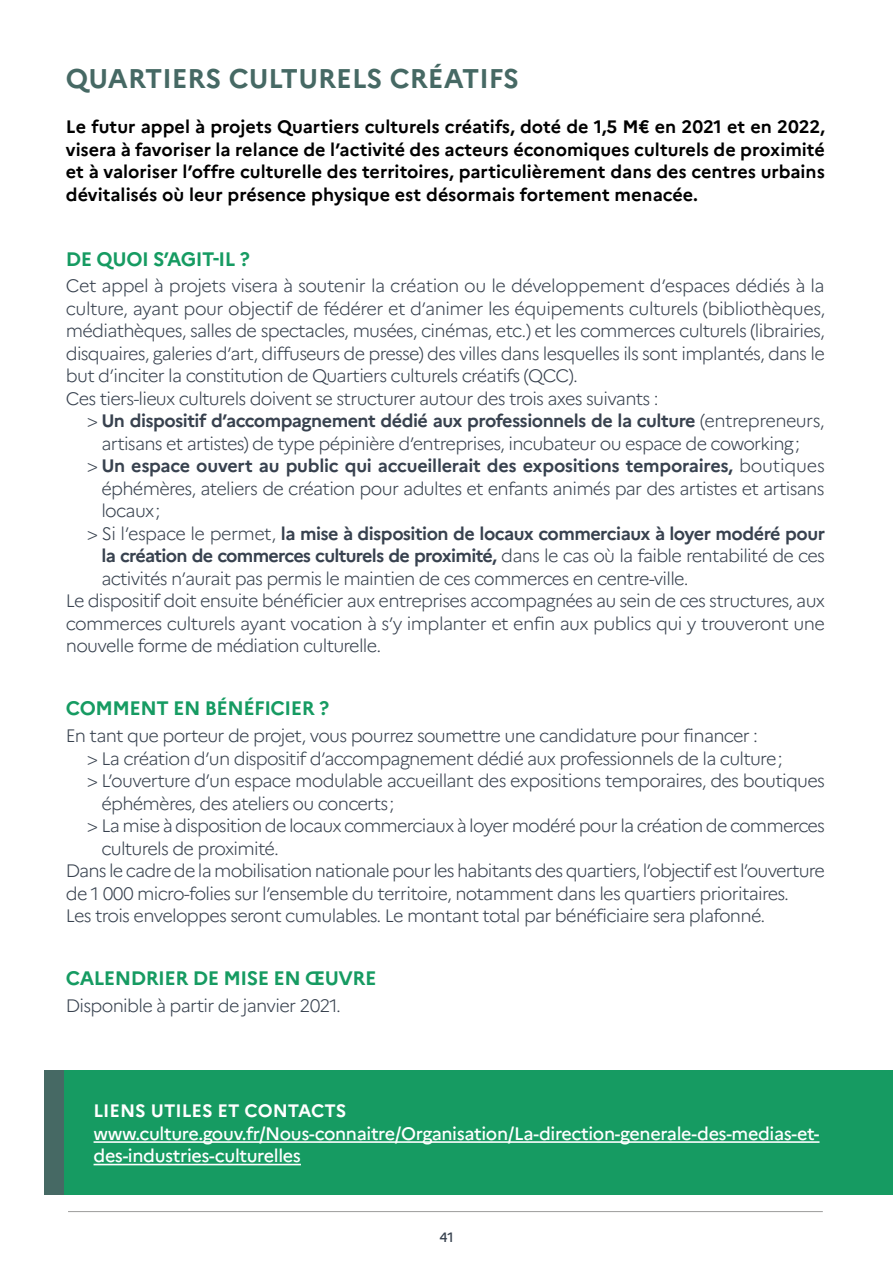
<style>
.page{position:relative;width:893px;height:1263px;background:#fff}
.page>*{position:absolute;margin:0;border:0;box-sizing:border-box;transform-origin:0 0}
.t1{font:700 27px "Marianne";color:#466964}
.t2{font:700 19.5px "Marianne";letter-spacing:-.025em;color:#169b62}
.t3{font:300 18px/22.5px "Marianne";letter-spacing:-.04em;color:#38424f}
.t4{font:700 18px "Marianne";letter-spacing:-.03em;color:#38424f}
.t5{font:700 18px/22.5px "Marianne";color:#000;text-align:justify}
.t6{font:500 18px/22.5px "Marianne";letter-spacing:-.02em;color:#fff}
.t7{font:700 18px "Marianne";color:#fff}
.t8{font:500 13.5px "Marianne";color:#38424f}
.s1{font-weight:300}
</style>
<div class="page">
<hr style="left:68px;top:1211px;width:755px;height:1px;background:#9d9d9c">
<div style="left:45px;top:1071px;width:848px;height:124px;background:#169b62"></div>
<div style="left:45px;top:1071px;width:19px;height:124px;background:#466964"></div>
<hr style="left:94px;top:1141px;width:725px;height:2px;background:#fff">
<hr style="left:94px;top:1164px;width:207px;height:1px;background:#fff">
<h1 class="t1" style="left:66px;top:62px;width:455px">QUARTIERS CULTURELS CRÉATIFS</h1>
<p class="t5" style="left:66px;top:116px;width:761px">Le futur appel à projets Quartiers culturels créatifs, doté de 1,5 M€ en 2021 et en 2022, visera à favoriser la relance de l’activité des acteurs économiques culturels de proximité et à valoriser l’offre culturelle des territoires, particulièrement dans des centres urbains dévitalisés où leur présence physique est désormais fortement menacée.</p>
<p class="t2" style="left:66px;top:247px;width:185px">DE QUOI S’AGIT-IL ?</p>
<p class="t3" style="left:66px;top:275px;width:761px">Cet appel à projets visera à soutenir la création ou le développement d’espaces dédiés à la culture, ayant pour objectif de fédérer et d’animer les équipements culturels (bibliothèques, médiathèques, salles de spectacles, musées, cinémas, etc.) et les commerces culturels (librairies, disquaires, galeries d’art, diffuseurs de presse) des villes dans lesquelles ils sont implantés, dans le but d’inciter la constitution de Quartiers culturels créatifs (QCC).<br>Ces tiers-lieux culturels doivent se structurer autour des trois axes suivants :</p>
<p class="t4" style="left:87px;top:410px;width:739px"><span class="s1">&gt;</span> Un dispositif d’accompagnement dédié aux professionnels de la culture <span class="s1">(entrepreneurs,</span></p>
<p class="t3" style="left:101px;top:432px;width:700px">artisans et artistes) de type pépinière d’entreprises, incubateur ou espace de coworking;</p>
<p class="t4" style="left:87px;top:455px;width:739px"><span class="s1">&gt;</span> Un espace ouvert au public qui accueillerait des expositions temporaires, <span class="s1">boutiques</span></p>
<p class="t3" style="left:101px;top:477px;width:725px">éphémères, ateliers de création pour adultes et enfants animés par des artistes et artisans</p>
<p class="t3" style="left:101px;top:500px;width:60px">locaux;</p>
<p class="t4" style="left:87px;top:522px;width:739px"><span class="s1">&gt; Si l’espace le permet,</span> la mise à disposition de locaux commerciaux à loyer modéré pour</p>
<p class="t4" style="left:101px;top:545px;width:725px">la création de commerces culturels de proximité, <span class="s1">dans le cas où la faible rentabilité de ces</span></p>
<p class="t3" style="left:101px;top:567px;width:589px">activités n’aurait pas permis le maintien de ces commerces en centre-ville.</p>
<p class="t3" style="left:66px;top:590px;width:761px">Le dispositif doit ensuite bénéficier aux entreprises accompagnées au sein de ces structures, aux</p>
<p class="t3" style="left:66px;top:612px;width:760px">commerces culturels ayant vocation à s’y implanter et enfin aux publics qui y trouveront une</p>
<p class="t3" style="left:66px;top:635px;width:317px">nouvelle forme de médiation culturelle.</p>
<p class="t2" style="left:66px;top:696px;width:265px">COMMENT EN BÉNÉFICIER ?</p>
<p class="t3" style="left:66px;top:724px;width:694px">En tant que porteur de projet, vous pourrez soumettre une candidature pour financer :</p>
<p class="t3" style="left:87px;top:747px;width:697px">&gt; La création d’un dispositif d’accompagnement dédié aux professionnels de la culture;</p>
<p class="t3" style="left:87px;top:769px;width:739px">&gt; L’ouverture d’un espace modulable accueillant des expositions temporaires, des boutiques</p>
<p class="t3" style="left:101px;top:792px;width:295px">éphémères, des ateliers ou concerts;</p>
<p class="t3" style="left:87px;top:814px;width:739px">&gt; La mise à disposition de locaux commerciaux à loyer modéré pour la création de commerces</p>
<p class="t3" style="left:101px;top:837px;width:179px">culturels de proximité.</p>
<p class="t3" style="left:66px;top:859px;width:761px">Dans le cadre de la mobilisation nationale pour les habitants des quartiers, l’objectif est l’ouverture</p>
<p class="t3" style="left:66px;top:882px;width:725px">de 1 000 micro-folies sur l’ensemble du territoire, notamment dans les quartiers prioritaires.</p>
<p class="t3" style="left:66px;top:904px;width:701px">Les trois enveloppes seront cumulables. Le montant total par bénéficiaire sera plafonné.</p>
<p class="t2" style="left:66px;top:966px;width:312px">CALENDRIER DE MISE EN ŒUVRE</p>
<p class="t3" style="left:66px;top:994px;width:277px">Disponible à partir de janvier 2021.</p>
<p class="t7" style="left:94px;top:1100px;width:254px">LIENS UTILES ET CONTACTS</p>
<p class="t6" style="left:94px;top:1122px;width:727px">www.culture.gouv.fr/Nous-connaitre/Organisation/La-direction-generale-des-medias-et&shy;des-industries-culturelles</p>
<p class="t8" style="left:439px;top:1229px;width:16px">41</p>
</div>
